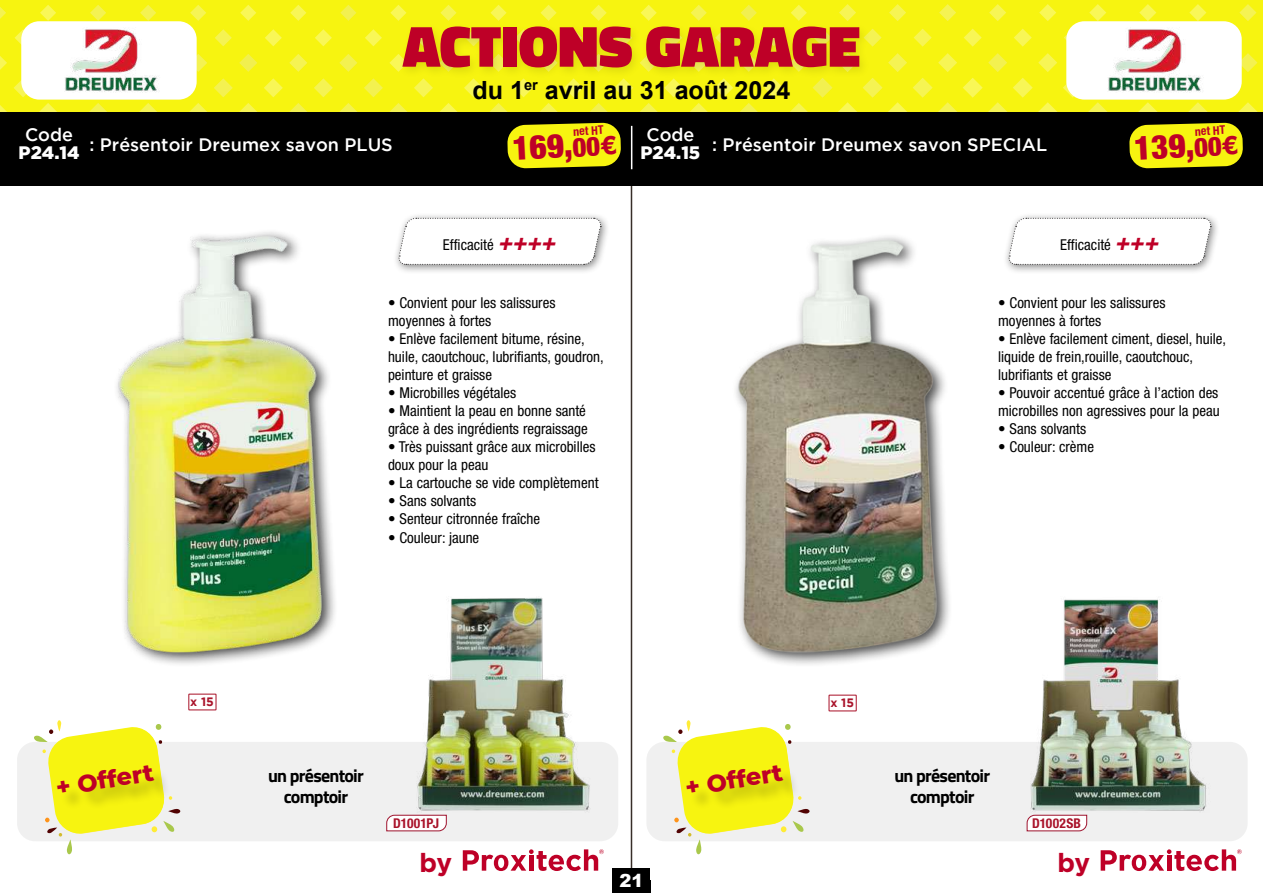
<style>
.page{position:relative;width:1263px;height:893px;background:#fff}
.page>*{position:absolute;margin:0;border:0;box-sizing:border-box;transform-origin:0 0}
.t1{font:900 58.8px "Titillium Web";color:#be0027}
.t2{font:900 condensed 33px "Helvetica Neue LT Std";color:#be0027}
.t3{font:700 26.25px "Gotham";color:#be0027}
.t4{font:700 25.05px "Arial";color:#000}
.t5{font:800 24px "Montserrat";color:#be0027}
.t6{font:500 18px "Gotham";color:#fff}
.t7{font:700 18px/21.6px "Titillium Web";letter-spacing:-.04em;color:#000;text-align:center}
.t8{font:900 18px "Gotham";color:#fff}
.t9{font:900 18px "Arial";color:#fff}
.t10{font:condensed 15px/18.1px "Helvetica Neue LT Std";color:#000}
.t11{font:700 condensed 13.5px "Helvetica Neue LT Std";letter-spacing:-.015em;color:#a9132a}
.t12{font:700 condensed 13.5px "Helvetica Neue LT Std";letter-spacing:.005em;color:#a9132a}
.t13{font:700 12.15px "Gotham";color:#a9132a}
.t14{font:700 condensed 12px "Helvetica Neue LT Std";color:#be0027}
.s1{font-size:26.4px}
.s2{font-weight:800;font-stretch:normal;font-size:26.4px}
.s3{font-weight:700;font-style:italic;font-size:24px;color:#be0027}
</style>
<div class="page">
<div style="left:0;top:0;width:1263px;height:131px;background:#f7f410"></div>
<svg style="left:15px;top:29px;width:9px;height:15px"></svg>
<svg style="left:215px;top:29px;width:17px;height:17px"></svg>
<svg style="left:265px;top:29px;width:17px;height:17px"></svg>
<svg style="left:315px;top:29px;width:17px;height:17px"></svg>
<svg style="left:365px;top:29px;width:17px;height:17px"></svg>
<svg style="left:0;top:7px;width:6px;height:12px"></svg>
<svg style="left:0;top:56px;width:7px;height:14px"></svg>
<svg style="left:40px;top:5px;width:16px;height:16px"></svg>
<svg style="left:90px;top:5px;width:16px;height:16px"></svg>
<svg style="left:140px;top:5px;width:16px;height:16px"></svg>
<svg style="left:190px;top:5px;width:16px;height:16px"></svg>
<svg style="left:197px;top:54px;width:10px;height:18px"></svg>
<svg style="left:240px;top:5px;width:16px;height:16px"></svg>
<svg style="left:239px;top:54px;width:18px;height:18px"></svg>
<svg style="left:290px;top:5px;width:16px;height:16px"></svg>
<svg style="left:289px;top:54px;width:18px;height:18px"></svg>
<svg style="left:340px;top:5px;width:16px;height:16px"></svg>
<svg style="left:339px;top:54px;width:18px;height:18px"></svg>
<svg style="left:390px;top:5px;width:16px;height:16px"></svg>
<svg style="left:389px;top:54px;width:9px;height:17px"></svg>
<svg style="left:440px;top:5px;width:17px;height:16px"></svg>
<svg style="left:490px;top:5px;width:17px;height:16px"></svg>
<svg style="left:540px;top:5px;width:17px;height:16px"></svg>
<svg style="left:590px;top:5px;width:17px;height:16px"></svg>
<svg style="left:641px;top:5px;width:16px;height:16px"></svg>
<svg style="left:691px;top:5px;width:16px;height:16px"></svg>
<svg style="left:741px;top:5px;width:16px;height:16px"></svg>
<svg style="left:791px;top:5px;width:16px;height:16px"></svg>
<svg style="left:839px;top:4px;width:17px;height:17px"></svg>
<svg style="left:889px;top:4px;width:17px;height:17px"></svg>
<svg style="left:888px;top:53px;width:19px;height:19px"></svg>
<svg style="left:939px;top:4px;width:17px;height:17px"></svg>
<svg style="left:938px;top:53px;width:19px;height:19px"></svg>
<svg style="left:989px;top:4px;width:17px;height:17px"></svg>
<svg style="left:988px;top:53px;width:19px;height:19px"></svg>
<svg style="left:1039px;top:4px;width:17px;height:17px"></svg>
<svg style="left:1038px;top:53px;width:19px;height:19px"></svg>
<svg style="left:1089px;top:4px;width:17px;height:17px"></svg>
<svg style="left:1139px;top:4px;width:17px;height:17px"></svg>
<svg style="left:1189px;top:4px;width:17px;height:17px"></svg>
<svg style="left:1239px;top:4px;width:17px;height:17px"></svg>
<svg style="left:1242px;top:53px;width:15px;height:19px"></svg>
<svg style="left:871px;top:29px;width:11px;height:18px"></svg>
<svg style="left:914px;top:29px;width:18px;height:18px"></svg>
<svg style="left:964px;top:29px;width:18px;height:18px"></svg>
<svg style="left:1014px;top:29px;width:18px;height:18px"></svg>
<svg style="left:1101px;top:849px;width:141px;height:22px"></svg>
<svg style="left:463px;top:849px;width:141px;height:22px"></svg>
<hr style="left:631px;top:184px;width:1px;height:709px;background:#372e28">
<div style="left:0;top:113px;width:1263px;height:73px;background:#000"></div>
<hr style="left:631px;top:126px;width:1px;height:43px;background:#fff">
<div style="left:21px;top:21px;width:176px;height:79px;background:#fff;border-radius:18px"></div>
<div style="left:1066px;top:21px;width:176px;height:79px;background:#fff;border-radius:18px"></div>
<div style="left:17px;top:742px;width:601px;height:99px;background:#f0f0f0;border-radius:18px"></div>
<div style="left:646px;top:742px;width:602px;height:99px;background:#f0f0f0;border-radius:18px"></div>
<div style="left:613px;top:880px;width:37px;height:13px;background:#000"></div>
<div style="left:398px;top:22px;width:473px;height:57px;background:#000;opacity:.1"></div>
<svg style="left:0;top:78px;width:1263px;height:90px"></svg>
<svg style="left:34px;top:720px;width:146px;height:134px"></svg>
<div style="left:59px;top:768px;width:113px;height:43px;background:#000;opacity:.2"></div>
<svg style="left:663px;top:720px;width:146px;height:134px"></svg>
<div style="left:688px;top:768px;width:114px;height:43px;background:#000;opacity:.2"></div>
<div style="left:613px;top:868px;width:37px;height:24px;background:#000"></div>
<div style="left:393px;top:212px;width:218px;height:63px;background:#000;opacity:.5"></div>
<svg style="left:398px;top:218px;width:193px;height:47px"></svg>
<div style="left:1003px;top:212px;width:218px;height:63px;background:#000;opacity:.5"></div>
<svg style="left:1057px;top:218px;width:154px;height:47px"></svg>
<div style="left:188px;top:694px;width:28px;height:16px;border:1px solid #a9132a"></div>
<div style="left:828px;top:695px;width:29px;height:16px;border:1px solid #a9132a"></div>
<img style="left:34px;top:21px;width:154px;height:77px">
<img style="left:1078px;top:21px;width:153px;height:77px">
<img style="left:406px;top:597px;width:184px;height:218px">
<img style="left:1026px;top:599px;width:180px;height:232px">
<img style="left:116px;top:232px;width:219px;height:432px">
<img style="left:591px;top:209px;width:466px;height:466px">
<svg style="left:386px;top:815px;width:61px;height:16px"></svg>
<svg style="left:1027px;top:815px;width:60px;height:16px"></svg>
<p class="t6" style="left:25px;top:124px;width:50px">Code</p>
<p class="t8" style="left:19px;top:142px;width:62px">P24.14</p>
<h1 class="t1" style="left:403px;top:3px;width:459px">ACTIONS GARAGE</h1>
<h3 class="t4" style="left:473px;top:73px;width:319px">du 1<sup>er</sup> avril au 31 août 2024</h3>
<p class="t6" style="left:89px;top:134px;width:305px">: Présentoir Dreumex savon PLUS</p>
<p class="t14" style="left:573px;top:124px;width:32px;rotate:-3deg">net HT</p>
<p class="t14" style="left:1194px;top:124px;width:32px;rotate:-3deg">net HT</p>
<p class="t6" style="left:646px;top:124px;width:50px">Code</p>
<p class="t8" style="left:640px;top:142px;width:61px">P24.15</p>
<h2 class="t2" style="left:511px;top:128px;width:106px;rotate:-3deg">169,<span class="s1">00</span><span class="s2">€</span></h2>
<h2 class="t2" style="left:1133px;top:128px;width:106px;rotate:-3deg">139,<span class="s1">00</span><span class="s2">€</span></h2>
<p class="t6" style="left:712px;top:134px;width:336px">: Présentoir Dreumex savon SPECIAL</p>
<p class="t10" style="left:443px;top:235px;width:114px">Efficacité <span class="s3">++++</span></p>
<p class="t10" style="left:1060px;top:235px;width:99px">Efficacité <span class="s3">+++</span></p>
<p class="t10" style="left:388px;top:293px;width:169px">• Convient pour les salissures moyennes à fortes</p>
<p class="t10" style="left:388px;top:329px;width:217px">• Enlève facilement bitume, résine, huile, caoutchouc, lubrifiants, goudron, peinture et graisse</p>
<p class="t10" style="left:388px;top:383px;width:130px">• Microbilles végétales</p>
<p class="t10" style="left:388px;top:401px;width:201px">• Maintient la peau en bonne santé grâce à des ingrédients regraissage</p>
<p class="t10" style="left:388px;top:438px;width:209px">• Très puissant grâce aux microbilles doux pour la peau</p>
<p class="t10" style="left:388px;top:474px;width:212px">• La cartouche se vide complètement</p>
<p class="t10" style="left:388px;top:492px;width:90px">• Sans solvants</p>
<p class="t10" style="left:388px;top:510px;width:154px">• Senteur citronnée fraîche</p>
<p class="t10" style="left:388px;top:528px;width:93px">• Couleur: jaune</p>
<p class="t10" style="left:998px;top:293px;width:169px">• Convient pour les salissures moyennes à fortes</p>
<p class="t10" style="left:998px;top:329px;width:229px">• Enlève facilement ciment, diesel, huile, liquide de frein,rouille, caoutchouc, lubrifiants et graisse</p>
<p class="t10" style="left:998px;top:383px;width:223px">• Pouvoir accentué grâce à l’action des microbilles non agressives pour la peau</p>
<p class="t10" style="left:998px;top:420px;width:90px">• Sans solvants</p>
<p class="t10" style="left:998px;top:438px;width:97px">• Couleur: crème</p>
<p class="t13" style="left:190px;top:695px;width:25px">x 15</p>
<p class="t13" style="left:830px;top:696px;width:25px">x 15</p>
<h3 class="t5" style="left:53px;top:770px;width:100px;rotate:-9deg">+ Offert</h3>
<h3 class="t5" style="left:683px;top:770px;width:100px;rotate:-9deg">+ Offert</h3>
<p class="t7" style="left:268px;top:764px;width:97px">un présentoir comptoir</p>
<p class="t7" style="left:894px;top:764px;width:97px">un présentoir comptoir</p>
<p class="t11" style="left:393px;top:815px;width:48px">D1001PJ</p>
<p class="t12" style="left:1032px;top:815px;width:50px">D1002SB</p>
<h3 class="t3" style="left:420px;top:845px;width:34px">by</h3>
<h3 class="t3" style="left:1057px;top:845px;width:34px">by</h3>
<p class="t9" style="left:619px;top:867px;width:26px">21</p>
</div>
